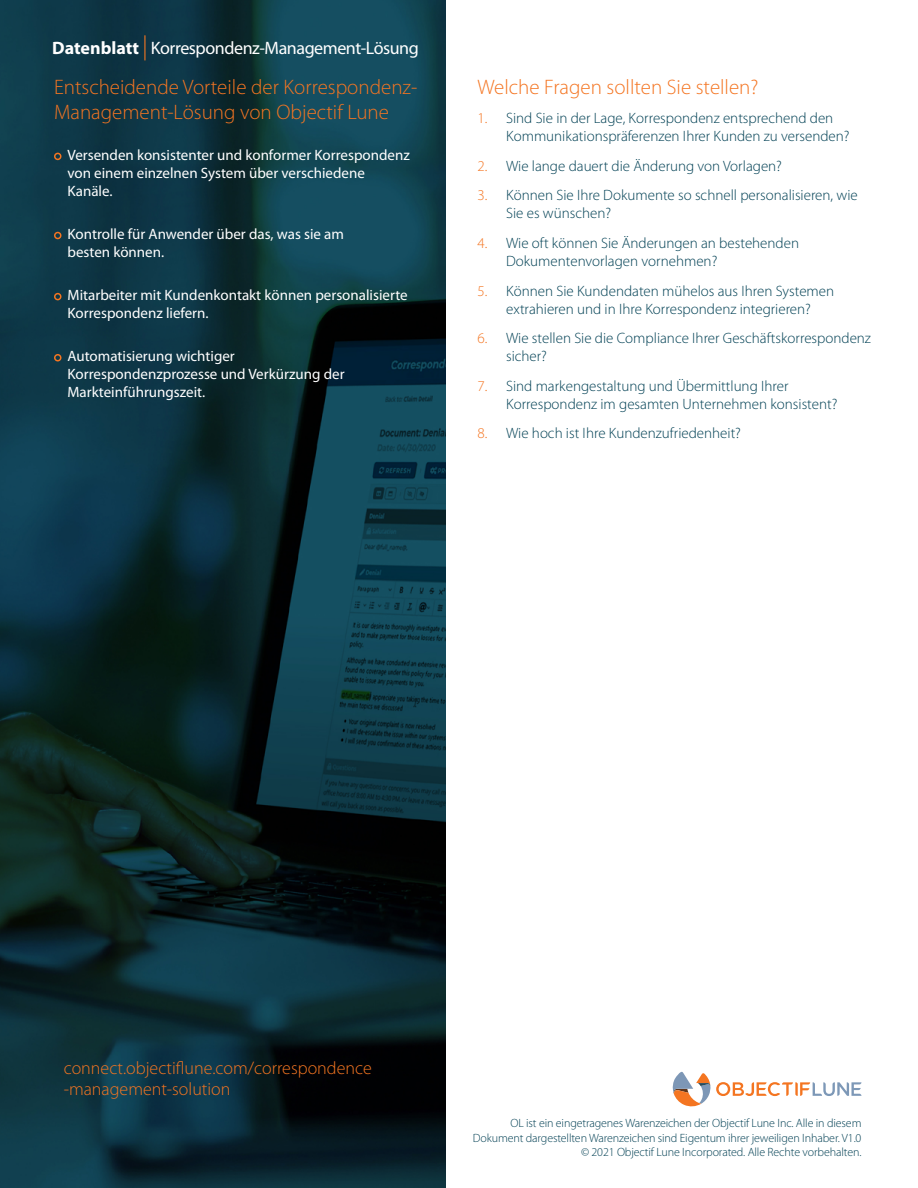
<style>
.page{position:relative;width:918px;height:1188px;background:#fff}
.page>*{position:absolute;margin:0;border:0;box-sizing:border-box;transform-origin:0 0}
.t1{font:300 21px/25.2px "Myriad Pro";color:#f47522}
.t2{font:300 18px/21.6px "Myriad Pro";color:#f47521}
.t3{font:18px "Myriad Pro";letter-spacing:-.025em;color:#fff}
.t4{font:300 15px/18px "Myriad Pro";color:#004054}
.t5{font:15px/18px "Myriad Pro";color:#fff}
.t6{font:300 12px/14.4px "Myriad Pro";letter-spacing:-.01em;color:#003f53;text-align:right}
.s1{font-weight:700}
.s2{color:#f47521}
</style>
<div class="page">
<img style="left:0;top:0;width:446px;height:1188px">
<hr style="left:144px;top:35px;width:2px;height:25px;background:#f27522">
<svg style="left:673px;top:1072px;width:188px;height:34px"></svg>
<div style="left:54px;top:153px;width:8px;height:7px;border:2px solid #f47521;border-radius:50%"></div>
<div style="left:54px;top:232px;width:8px;height:7px;border:2px solid #f47521;border-radius:50%"></div>
<div style="left:54px;top:293px;width:8px;height:7px;border:2px solid #f47521;border-radius:50%"></div>
<div style="left:54px;top:354px;width:8px;height:7px;border:2px solid #f47521;border-radius:50%"></div>
<p class="t3" style="left:52px;top:37px;width:368px"><span class="s1">Datenblatt</span> Korrespondenz-Management-Lösung</p>
<h1 class="t1" style="left:54px;top:74px;width:365px">Entscheidende Vorteile der Korrespondenz-<br>Management-Lösung von Objectif Lune</h1>
<p class="t5" style="left:68px;top:146px;width:344px">Versenden konsistenter und konformer Korrespondenz von einem einzelnen System über verschiedene<br>Kanäle.</p>
<p class="t5" style="left:68px;top:225px;width:278px">Kontrolle für Anwender über das, was sie am besten können.</p>
<p class="t5" style="left:68px;top:286px;width:342px">Mitarbeiter mit Kundenkontakt können personalisierte<br>Korrespondenz liefern.</p>
<p class="t5" style="left:68px;top:347px;width:279px">Automatisierung wichtiger<br>Korrespondenzprozesse und Verkürzung der<br>Markteinführungszeit.</p>
<h1 class="t1" style="left:478px;top:74px;width:282px">Welche Fragen sollten Sie stellen?</h1>
<p class="t4" style="left:506px;top:109px;width:345px;text-indent:-28px"><span class="s2">1.</span> Sind Sie in der Lage, Korrespondenz entsprechend den<br>Kommunikationspräferenzen Ihrer Kunden zu versenden?</p>
<p class="t4" style="left:478px;top:157px;width:306px"><span class="s2">2.</span> Wie lange dauert die Änderung von Vorlagen?</p>
<p class="t4" style="left:506px;top:186px;width:353px;text-indent:-28px"><span class="s2">3.</span> Können Sie Ihre Dokumente so schnell personalisieren, wie<br>Sie es wünschen?</p>
<p class="t4" style="left:506px;top:234px;width:295px;text-indent:-28px"><span class="s2">4.</span> Wie oft können Sie Änderungen an bestehenden<br>Dokumentenvorlagen vornehmen?</p>
<p class="t4" style="left:478px;top:281px;width:358px;text-align:center"><span class="s2">5.</span> Können Sie Kundendaten mühelos aus Ihren Systemen extrahieren und in Ihre Korrespondenz integrieren?</p>
<p class="t4" style="left:506px;top:329px;width:366px;text-indent:-28px"><span class="s2">6.</span> Wie stellen Sie die Compliance Ihrer Geschäftskorrespondenz sicher?</p>
<p class="t4" style="left:506px;top:377px;width:333px;text-indent:-28px"><span class="s2">7.</span> Sind markengestaltung und Übermittlung Ihrer<br>Korrespondenz im gesamten Unternehmen konsistent?</p>
<p class="t4" style="left:478px;top:424px;width:265px"><span class="s2">8.</span> Wie hoch ist Ihre Kundenzufriedenheit?</p>
<p class="t2" style="left:64px;top:1057px;width:310px">connect.objectiflune.com/correspondence -management-solution</p>
<p class="t6" style="left:473px;top:1116px;width:390px">OL ist ein eingetragenes Warenzeichen der Objectif Lune Inc. Alle in diesem<br>Dokument dargestellten Warenzeichen sind Eigentum ihrer jeweiligen Inhaber. V1.0 © 2021 Objectif Lune Incorporated. Alle Rechte vorbehalten.</p>
</div>
